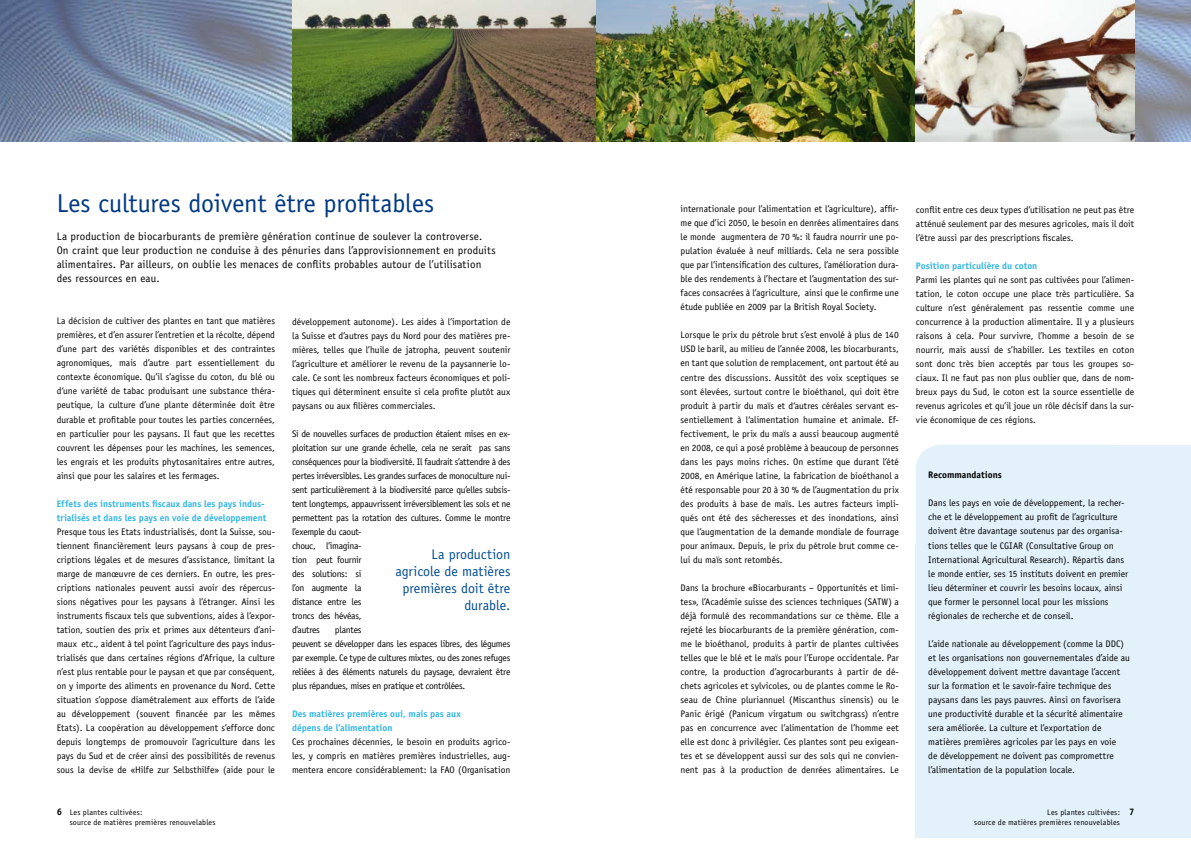
<style>
.page{position:relative;width:1191px;height:842px;background:#fff}
.page>*{position:absolute;margin:0;border:0;box-sizing:border-box;transform-origin:0 0}
.t1{font:26px "Officina Sans";letter-spacing:-.005em;color:#003882}
.t2{font:14px/17px "Officina Sans";letter-spacing:-.005em;color:#004b95;text-align:right}
.t3{font:11px/14px "Officina Sans";letter-spacing:.01em;color:#000}
.t4{font:9.5px/14px "Officina Sans";letter-spacing:-.005em;color:#000;text-align:justify}
.t5{font:9.5px/14px "Officina Sans";letter-spacing:-.03em;color:#000}
.t6{font:700 9.5px/14px "Officina Sans";color:#32b5e5}
.t7{font:700 9.5px "Officina Sans";color:#000}
.t8{font:8px/10px "Officina Sans";letter-spacing:.02em;color:#000}
.s1{font-weight:700;font-size:9.5px}
</style>
<div class="page">
<img style="left:0;top:0;width:292px;height:142px">
<svg style="left:1134px;top:0;width:57px;height:142px;background:#909bb1"></svg>
<div style="left:916px;top:544px;width:275px;height:293px;background:#e2f1fa"></div>
<img style="left:595px;top:0;width:321px;height:142px">
<img style="left:916px;top:0;width:218px;height:142px">
<div style="left:1094px;top:445px;width:97px;height:230px;background:#e2f1fa"></div>
<div style="left:916px;top:445px;width:218px;height:350px;background:#e2f1fa;border-radius:26px"></div>
<img style="left:292px;top:0;width:303px;height:142px">
<h1 class="t1" style="left:57px;top:188px;width:379px">Les cultures doivent être profitables</h1>
<p class="t3" style="left:57px;top:230px;width:440px">La production de biocarburants de première génération continue de soulever la controverse.<br>On craint que leur production ne conduise à des pénuries dans l’approvisionnement en produits alimentaires. Par ailleurs, on oublie les menaces de conflits probables autour de l’utilisation des ressources en eau.</p>
<p class="t4" style="left:57px;top:314px;width:220px">La décision de cultiver des plantes en tant que matières premières, et d’en assurer l’entretien et la récolte, dépend d’une part des variétés disponibles et des contraintes agronomiques, mais d’autre part essentiellement du contexte économique. Qu’il s’agisse du coton, du blé ou d‘une variété de tabac produisant une substance théra&shy;peutique, la culture d’une plante déterminée doit être durable et profitable pour toutes les parties concernées, en particulier pour les paysans. Il faut que les recettes couvrent les dépenses pour les machines, les semences, les engrais et les produits phytosanitaires entre autres, ainsi que pour les salaires et les fermages.</p>
<p class="t6" style="left:57px;top:496px;width:211px">Effets des instruments fiscaux dans les pays indus&shy;trialisés et dans les pays en voie de développement</p>
<p class="t4" style="left:57px;top:524px;width:220px">Presque tous les Etats industrialisés, dont la Suisse, sou&shy;tiennent financièrement leurs paysans à coup de pres&shy;criptions légales et de mesures d’assistance, limitant la marge de manœuvre de ces derniers. En outre, les pres&shy;criptions nationales peuvent aussi avoir des répercus&shy;sions négatives pour les paysans à l’étranger. Ainsi les instruments fiscaux tels que subventions, aides à l’expor&shy;tation, soutien des prix et primes aux détenteurs d’ani&shy;maux etc., aident à tel point l’agriculture des pays indus&shy;trialisés que dans certaines régions d’Afrique, la culture n’est plus rentable pour le paysan et que par conséquent, on y importe des aliments en provenance du Nord. Cette situation s’oppose diamétralement aux efforts de l’aide au développement (souvent financée par les mêmes Etats). La coopération au développement s’efforce donc depuis longtemps de promouvoir l’agriculture dans les pays du Sud et de créer ainsi des possibilités de revenus sous la devise de «Hilfe zur Selbsthilfe» (aide pour le</p>
<p class="t4" style="left:292px;top:314px;width:220px">développement autonome). Les aides à l’importation de la Suisse et d’autres pays du Nord pour des matières pre&shy;mières, telles que l’huile de jatropha, peuvent soutenir l’agriculture et améliorer le revenu de la paysannerie lo&shy;cale. Ce sont les nombreux facteurs économiques et poli&shy;tiques qui déterminent ensuite si cela profite plutôt aux paysans ou aux filières commerciales.</p>
<p class="t5" style="left:292px;top:426px;width:220px">Si de nouvelles surfaces de production étaient mises en ex&shy;ploitation sur une grande échelle, cela ne serait pas sans conséquences pour la biodiversité. Il faudrait s’attendre à des pertes irréversibles. Les grandes surfaces de monoculture nui&shy;sent particulièrement à la biodiversité parce qu’elles subsis&shy;tent longtemps, appauvrissent irréversiblement les sols et ne permettent pas la rotation des cultures. Comme le montre l’exemple du caout-<br>chouc, l’imagina-<br>tion peut fournir<br>des solutions: si<br>l’on augmente la<br>distance entre les<br>troncs des hévéas,<br>d’autres</p>
<h2 class="t2" style="left:395px;top:546px;width:117px">La production agricole de matières premières doit être durable.</h2>
<p class="t5" style="left:292px;top:622px;width:220px;text-indent:43px">plantes<br>peuvent se développer dans les espaces libres, des légumes par exemple. Ce type de cultures mixtes, ou des zones refuges reliées à des éléments naturels du paysage, devraient être plus répandues, mises en pratique et contrôlées.</p>
<p class="t6" style="left:292px;top:706px;width:170px">Des matières premières oui, mais pas aux dépens de l’alimentation</p>
<p class="t4" style="left:292px;top:734px;width:220px">Ces prochaines décennies, le besoin en produits agrico&shy;les, y compris en matières premières industrielles, aug&shy;mentera encore considérablement: la FAO (Organisation</p>
<p class="t4" style="left:680px;top:202px;width:220px">internationale pour l’alimentation et l’agriculture), affir&shy;me que d’ici 2050, le besoin en denrées alimentaires dans le monde augmentera de 70 %: il faudra nourrir une po&shy;pulation évaluée à neuf milliards. Cela ne sera possible que par l’intensification des cultures, l’amélioration dura&shy;ble des rendements à l’hectare et l’augmentation des sur&shy;faces consacrées à l’agriculture, ainsi que le confirme une étude publiée en 2009 par la British Royal Society.</p>
<p class="t4" style="left:680px;top:328px;width:220px">Lorsque le prix du pétrole brut s’est envolé à plus de 140<br>USD le baril, au milieu de l’année 2008, les biocarburants, en tant que solution de remplacement, ont partout été au centre des discussions. Aussitôt des voix sceptiques se sont élevées, surtout contre le bioéthanol, qui doit être produit à partir du maïs et d‘autres céréales servant es&shy;sentiellement à l‘alimentation humaine et animale. Ef&shy;fectivement, le prix du maïs a aussi beaucoup augmenté en 2008, ce qui a posé problème à beaucoup de personnes dans les pays moins riches. On estime que durant l’été 2008, en Amérique latine, la fabrication de bioéthanol a été responsable pour 20 à 30 % de l’augmentation du prix des produits à base de maïs. Les autres facteurs impli&shy;qués ont été des sécheresses et des inondations, ainsi que l’augmentation de la demande mondiale de fourrage pour animaux. Depuis, le prix du pétrole brut comme ce&shy;lui du maïs sont retombés.</p>
<p class="t4" style="left:680px;top:580px;width:220px">Dans la brochure «Biocarburants – Opportunités et limi&shy;tes», l’Académie suisse des sciences techniques (SATW) a déjà formulé des recommandations sur ce thème. Elle a rejeté les biocarburants de la première génération, com&shy;me le bioéthanol, produits à partir de plantes cultivées telles que le blé et le maïs pour l’Europe occidentale. Par contre, la production d’agrocarburants à partir de dé&shy;chets agricoles et sylvicoles, ou de plantes comme le Ro&shy;seau de Chine pluriannuel (Miscanthus sinensis) ou le Panic érigé (Panicum virgatum ou switchgrass) n’entre pas en concurrence avec l’alimentation de l’homme eet elle est donc à privilégier. Ces plantes sont peu exigean&shy;tes et se développent aussi sur des sols qui ne convien&shy;nent pas à la production de denrées alimentaires. Le</p>
<p class="t4" style="left:916px;top:202px;width:220px">conflit entre ces deux types d’utilisation ne peut pas être atténué seulement par des mesures agricoles, mais il doit l’être aussi par des prescriptions fiscales.</p>
<p class="t6" style="left:916px;top:258px;width:123px">Position particulière du coton</p>
<p class="t4" style="left:916px;top:272px;width:220px">Parmi les plantes qui ne sont pas cultivées pour l’alimen&shy;tation, le coton occupe une place très particulière. Sa culture n’est généralement pas ressentie comme une concurrence à la production alimentaire. Il y a plusieurs raisons à cela. Pour survivre, l’homme a besoin de se nourrir, mais aussi de s’habiller. Les textiles en coton sont donc très bien acceptés par tous les groupes so&shy;ciaux. Il ne faut pas non plus oublier que, dans de nom&shy;breux pays du Sud, le coton est la source essentielle de revenus agricoles et qu’il joue un rôle décisif dans la sur&shy;vie économique de ces régions.</p>
<p class="t7" style="left:928px;top:469px;width:75px">Recommandations</p>
<p class="t4" style="left:928px;top:496px;width:201px;text-align:left">Dans les pays en voie de développement, la recher&shy;che et le développement au profit de l’agriculture doivent être davantage soutenus par des organisa&shy;tions telles que le CGIAR (Consultative Group on International Agricultural Research). Répartis dans le monde entier, ses 15 instituts doivent en premier lieu déterminer et couvrir les besoins locaux, ainsi que former le personnel local pour les missions régionales de recherche et de conseil.</p>
<p class="t4" style="left:928px;top:636px;width:203px;text-align:left">L’aide nationale au développement (comme la DDC) et les organisations non gouvernementales d’aide au développement doivent mettre davantage l’accent sur la formation et le savoir-faire technique des paysans dans les pays pauvres. Ainsi on favorisera une productivité durable et la sécurité alimentaire sera améliorée. La culture et l’exportation de matières premières agricoles par les pays en voie<br>de développement ne doivent pas compromettre l’alimentation de la population locale.</p>
<p class="t8" style="left:70px;top:807px;width:147px;text-indent:-13px"><span class="s1">6</span> Les plantes cultivées:<br>source de matières premières renouvelables</p>
<p class="t8" style="left:974px;top:807px;width:162px;text-indent:73px">Les plantes cultivées: <span class="s1">7 </span>source de matières premières renouvelables</p>
</div>
